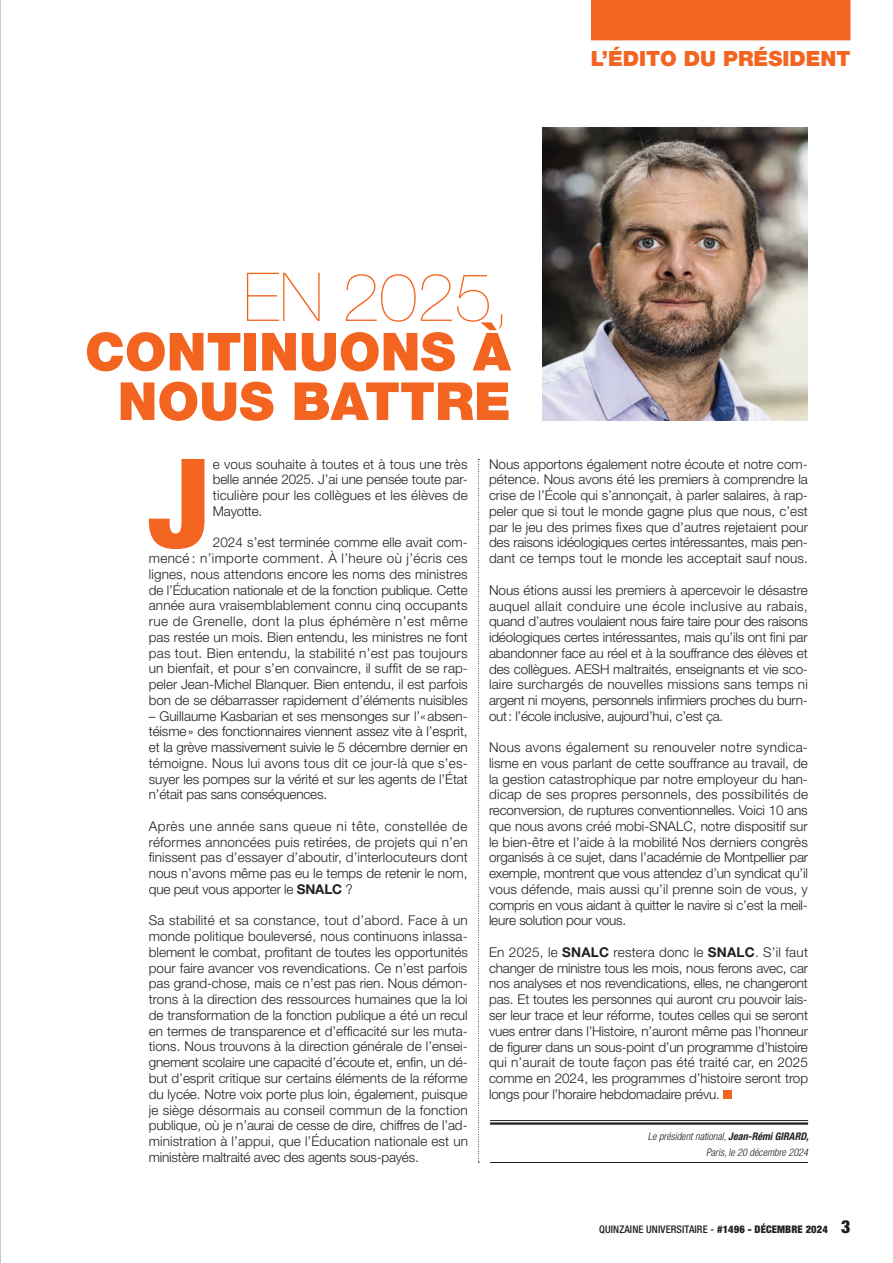
<style>
.page{position:relative;width:893px;height:1263px;background:#fff}
.page>*{position:absolute;margin:0;border:0;box-sizing:border-box;transform-origin:0 0}
.t1{font:900 condensed 123.75px "Helvetica Neue LT Pro";color:#f36421}
.Titre_édito{font:200 67.5px "Helvetica Neue LT Pro";color:#f36421}
.Titre_édito-2{font:900 52.5px/49.5px "Helvetica Neue LT Pro";color:#f36421;text-align:right}
.t2{font:900 21px "Helvetica Neue LT Pro";color:#f36421}
.t3{font:300 13.5px/15.8px "Helvetica Neue LT Pro";letter-spacing:-.015em;color:#231f20;text-align:justify}
.t4{font:italic 300 condensed 10.5px "Helvetica Neue LT Pro";color:#231f20}
.t5{font:500 condensed 10.5px "Helvetica Neue LT Pro";letter-spacing:.01em;color:#231f20}
.s1{font-weight:700}
.s2{font-weight:900}
.s3{font-weight:900;font-size:18px}
</style>
<div class="page">
<img style="left:542px;top:128px;width:266px;height:293px">
<svg style="left:723px;top:1090px;width:9px;height:9px"></svg>
<svg style="left:478px;top:459px;width:1px;height:704px"></svg>
<hr style="left:490px;top:1120px;width:318px;height:1px;background:#231f20">
<hr style="left:490px;top:1122px;width:318px;height:3px;background:#231f20">
<hr style="left:490px;top:1162px;width:318px;height:1px;background:#231f20">
<div style="left:591px;top:0;width:259px;height:40px;background:#f36421"></div>
<p class="t2" style="left:591px;top:46px;width:261px">L’ÉDITO DU PRÉSIDENT</p>
<p class="Titre_édito" style="left:243px;top:258px;width:269px">EN 2025,</p>
<p class="Titre_édito-2" style="left:85px;top:327px;width:427px">CONTINUONS À<br>NOUS BATTRE</p>
<p class="t1" style="left:149px;top:427px;width:61px">J</p>
<p class="t3" style="left:213px;top:456px;width:256px">e vous souhaite à toutes et à tous une très belle année 2025. J’ai une pensée toute par&shy;ticulière pour les collègues et les élèves de Mayotte.</p>
<p class="t3" style="left:149px;top:534px;width:320px;text-indent:64px">2024 s’est terminée comme elle avait com&shy;mencé : n’importe comment. À l’heure où j’écris ces lignes, nous attendons encore les noms des ministres de l’Éducation nationale et de la fonction publique. Cette année aura vraisemblablement connu cinq occupants rue de Grenelle, dont la plus éphémère n’est même pas restée un mois. Bien entendu, les ministres ne font pas tout. Bien entendu, la stabilité n’est pas toujours un bienfait, et pour s’en convaincre, il suffit de se rap&shy;peler Jean-Michel Blanquer. Bien entendu, il est parfois bon de se débarrasser rapidement d’éléments nuisibles</p>
<p class="t3" style="left:149px;top:708px;width:320px">– Guillaume Kasbarian et ses mensonges sur l’«absen&shy;téisme» des fonctionnaires viennent assez vite à l’esprit, et la grève massivement suivie le 5 décembre dernier en témoigne. Nous lui avons tous dit ce jour-là que s’es&shy;suyer les pompes sur la vérité et sur les agents de l’État n’était pas sans conséquences.</p>
<p class="t3" style="left:149px;top:818px;width:320px">Après une année sans queue ni tête, constellée de réformes annoncées puis retirées, de projets qui n’en finissent pas d’essayer d’aboutir, d’interlocuteurs dont nous n’avons même pas eu le temps de retenir le nom, que peut vous apporter le <span class="s1">SNALC</span> ?</p>
<p class="t3" style="left:149px;top:912px;width:321px">Sa stabilité et sa constance, tout d’abord. Face à un monde politique bouleversé, nous continuons inlassa&shy;blement le combat, profitant de toutes les opportunités pour faire avancer vos revendications. Ce n’est parfois pas grand-chose, mais ce n’est pas rien. Nous démon&shy;trons à la direction des ressources humaines que la loi de transformation de la fonction publique a été un recul en termes de transparence et d’efficacité sur les muta&shy;tions. Nous trouvons à la direction générale de l’ensei&shy;gnement scolaire une capacité d’écoute et, enfin, un dé&shy;but d’esprit critique sur certains éléments de la réforme du lycée. Notre voix porte plus loin, également, puisque je siège désormais au conseil commun de la fonction publique, où je n’aurai de cesse de dire, chiffres de l’ad&shy;ministration à l’appui, que l’Éducation nationale est un ministère maltraité avec des agents sous-payés.</p>
<p class="t3" style="left:489px;top:456px;width:321px">Nous apportons également notre écoute et notre com&shy;pétence. Nous avons été les premiers à comprendre la crise de l’École qui s’annonçait, à parler salaires, à rap&shy;peler que si tout le monde gagne plus que nous, c’est par le jeu des primes fixes que d’autres rejetaient pour des raisons idéologiques certes intéressantes, mais pen&shy;dant ce temps tout le monde les acceptait sauf nous.</p>
<p class="t3" style="left:489px;top:582px;width:320px">Nous étions aussi les premiers à apercevoir le désastre auquel allait conduire une école inclusive au rabais, quand d’autres voulaient nous faire taire pour des raisons idéologiques certes intéressantes, mais qu’ils ont fini par abandonner face au réel et à la souffrance des élèves et des collègues. AESH maltraités, enseignants et vie sco&shy;laire surchargés de nouvelles missions sans temps ni argent ni moyens, personnels infirmiers proches du burn&shy;out: l’école inclusive, aujourd’hui, c’est ça.</p>
<p class="t3" style="left:489px;top:739px;width:321px">Nous avons également su renouveler notre syndica&shy;lisme en vous parlant de cette souffrance au travail, de la gestion catastrophique par notre employeur du han&shy;dicap de ses propres personnels, des possibilités de reconversion, de ruptures conventionnelles. Voici 10 ans que nous avons créé mobi-SNALC, notre dispositif sur le bien-être et l’aide à la mobilité Nos derniers congrès organisés à ce sujet, dans l’académie de Montpellier par exemple, montrent que vous attendez d’un syndicat qu’il vous défende, mais aussi qu’il prenne soin de vous, y compris en vous aidant à quitter le navire si c’est la meil&shy;leure solution pour vous.</p>
<p class="t3" style="left:489px;top:944px;width:321px">En 2025, le <span class="s1">SNALC</span> restera donc le <span class="s1">SNALC</span>. S’il faut changer de ministre tous les mois, nous ferons avec, car nos analyses et nos revendications, elles, ne changeront pas. Et toutes les personnes qui auront cru pouvoir lais&shy;ser leur trace et leur réforme, toutes celles qui se seront vues entrer dans l’Histoire, n’auront même pas l’honneur de figurer dans un sous-point d’un programme d’histoire qui n’aurait de toute façon pas été traité car, en 2025 comme en 2024, les programmes d’histoire seront trop longs pour l’horaire hebdomadaire prévu.</p>
<p class="t4" style="left:648px;top:1130px;width:162px">Le président national, <span class="s1">Jean-Rémi GIRARD,</span></p>
<p class="t4" style="left:706px;top:1146px;width:104px">Paris, le 20 décembre 2024</p>
<p class="t5" style="left:599px;top:1223px;width:253px">QUINZAINE UNIVERSITAIRE - <span class="s2">#1496 - DÉCEMBRE 2024</span> <span class="s3">3</span></p>
</div>
